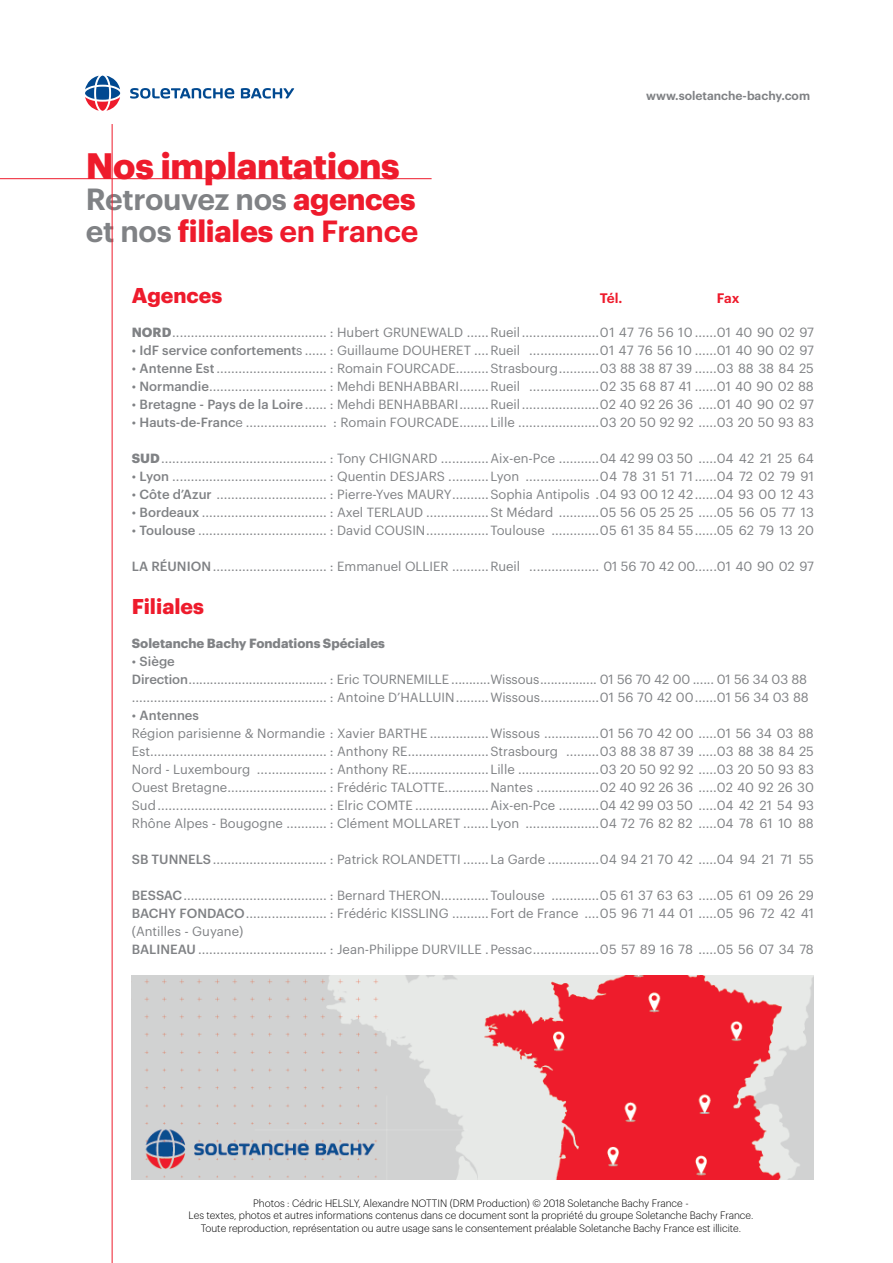
<style>
.page{position:relative;width:893px;height:1263px;background:#fff}
.page>*{position:absolute;margin:0;border:0;box-sizing:border-box;transform-origin:0 0}
.t1{font:700 36px "Graphik";letter-spacing:-.01em;color:#ee1b2c}
.t2{font:600 30px/31.5px "Graphik";letter-spacing:-.01em;color:#808285}
.t3{font:700 21px "Graphik";color:#ee1b2c}
.t4{font:600 13.5px "Graphik";letter-spacing:-.01em;color:#ee1b2c}
.t5{font:13.05px/18px "Graphik";color:#808285}
.t6{font:700 13.05px "Graphik";color:#808285}
.t7{font:600 12px "Graphik";color:#808285}
.t8{font:300 10.5px/12.6px "Graphik";color:#000;text-align:center;scale:.96 1}
.s1{font-weight:700;color:#ee1b2c}
.s2{color:#ee1b2c}
.s3{font-weight:700}
.s4{font-weight:500}
</style>
<div class="page">
<hr style="left:0;top:178px;width:432px;height:1px;background:#ee1b2c">
<svg style="left:130px;top:88px;width:104px;height:11px"></svg>
<svg style="left:241px;top:88px;width:53px;height:11px"></svg>
<svg style="left:85px;top:76px;width:35px;height:35px"></svg>
<hr style="left:112px;top:124px;width:1px;height:1139px;background:#ee1b2c">
<img style="left:132px;top:975px;width:682px;height:205px">
<h1 class="t1" style="left:86px;top:138px;width:316px">Nos implantations</h1>
<h2 class="t2" style="left:86px;top:181px;width:334px">Retrouvez nos <span class="s1">agences </span>et nos <span class="s1">filiales</span> <span class="s2">en France</span></h2>
<p class="t7" style="left:646px;top:86px;width:165px">www.soletanche-bachy.com</p>
<h3 class="t3" style="left:132px;top:279px;width:92px">Agences</h3>
<p class="t4" style="left:600px;top:287px;width:24px">Tél.</p>
<p class="t4" style="left:717px;top:287px;width:24px">Fax</p>
<p class="t5" style="left:132px;top:322px;width:684px"><span class="s3">NORD</span> .......................................... : Hubert GRUNEWALD ......Rueil .....................01 47 76 56 10 ......01 40 90 02 97</p>
<p class="t5" style="left:132px;top:340px;width:684px">• <span class="s4">IdF service confortement</span>s ...... : Guillaume DOUHERET ....Rueil ...................01 47 76 56 10 ......01 40 90 02 97</p>
<p class="t5" style="left:132px;top:358px;width:684px">• <span class="s4">Antenne Est</span> .............................. : Romain FOURCADE.........Strasbourg ...........03 88 38 87 39 ......03 88 38 84 25</p>
<p class="t5" style="left:132px;top:376px;width:684px">• <span class="s4">Normandie</span> ................................ : Mehdi BENHABBARI ........Rueil ...................02 35 68 87 41 ......01 40 90 02 88</p>
<p class="t5" style="left:132px;top:394px;width:684px">• <span class="s4">Bretagne - Pays de la Loire</span> ...... : Mehdi BENHABBARI ........Rueil .....................02 40 92 26 36 .....01 40 90 02 97</p>
<p class="t5" style="left:132px;top:412px;width:684px">• <span class="s4">Hauts-de-Franc</span>e ...................... : Romain FOURCADE ........Lille ......................03 20 50 92 92 .....03 20 50 93 83</p>
<p class="t5" style="left:132px;top:448px;width:684px"><span class="s3">SUD</span> ............................................. : Tony CHIGNARD .............Aix-en-Pce ...........04 42 99 03 50 .....04 42 21 25 64</p>
<p class="t5" style="left:132px;top:466px;width:684px">• <span class="s4">Lyon</span> .......................................... : Quentin DESJARS ...........Lyon ....................04 78 31 51 71 ......04 72 02 79 91</p>
<p class="t5" style="left:132px;top:484px;width:684px">• <span class="s4">Côte d’Azur</span> .............................. : Pierre-Yves MAURY ..........Sophia Antipolis .04 93 00 12 42 ......04 93 00 12 43</p>
<p class="t5" style="left:132px;top:502px;width:684px">• <span class="s4">Bordeaux</span> .................................. : Axel TERLAUD .................St Médard ...........05 56 05 25 25 .....05 56 05 77 13</p>
<p class="t5" style="left:132px;top:520px;width:684px">• <span class="s4">Toulouse</span> ................................... : David COUSIN .................Toulouse .............05 61 35 84 55 ......05 62 79 13 20</p>
<p class="t5" style="left:132px;top:556px;width:684px"><span class="s4">LA RÉUNION</span> ............................... : Emmanuel OLLIER ..........Rueil ................... 01 56 70 42 00. .....01 40 90 02 97</p>
<h3 class="t3" style="left:132px;top:590px;width:74px">Filiales</h3>
<p class="t6" style="left:132px;top:633px;width:255px">Soletanche Bachy Fondations Spéciales</p>
<p class="t5" style="left:132px;top:651px;width:678px">• <span class="s4">Siège<br>Direction</span> ....................................... : Eric TOURNEMILLE ...........Wissous ................ 01 56 70 42 00 ...... 01 56 34 03 88 ..................................................... : Antoine D’HALLUIN .........Wissous ................01 56 70 42 00 ......01 56 34 03 88</p>
<p class="t5" style="left:132px;top:705px;width:684px">• <span class="s4">Antennes<br></span>Région parisienne &amp; Normandie : Xavier BARTHE ................Wissous ...............01 56 70 42 00 .....01 56 34 03 88<br>Est ................................................ : Anthony RE ......................Strasbourg .........03 88 38 87 39 .....03 88 38 84 25<br>Nord - Luxembourg ................... : Anthony RE ......................Lille ......................03 20 50 92 92 .....03 20 50 93 83<br>Ouest Bretagne ........................... : Frédéric TALOTTE............Nantes .................02 40 92 26 36 .....02 40 92 26 30<br>Sud .............................................. : Elric COMTE ....................Aix-en-Pce ...........04 42 99 03 50 .....04 42 21 54 93<br>Rhône Alpes - Bougogne ........... : Clément MOLLARET .......Lyon ....................04 72 76 82 82 .....04 78 61 10 88</p>
<p class="t5" style="left:132px;top:849px;width:684px"><span class="s4">SB TUNNELS</span> ............................... : Patrick ROLANDETTI .......La Garde ..............04 94 21 70 42 .....04 94 21 71 55</p>
<p class="t5" style="left:132px;top:885px;width:684px"><span class="s4">BESSAC</span> ....................................... : Bernard THERON.............Toulouse .............05 61 37 63 63 .....05 61 09 26 29<br><span class="s4">BACHY FONDACO</span> ...................... : Frédéric KISSLING ..........Fort de France ....05 96 71 44 01 .....05 96 72 42 41 (Antilles - Guyane)<br><span class="s4">BALINEAU</span> ................................... : Jean-Philippe DURVILLE .Pessac ..................05 57 89 16 78 .....05 56 07 34 78</p>
<p class="t8" style="left:189px;top:1195px;width:590px">Photos : Cédric HELSLY, Alexandre NOTTIN (DRM Production) © 2018 Soletanche Bachy France -<br>Les textes, photos et autres informations contenus dans ce document sont la propriété du groupe Soletanche Bachy France.<br>Toute reproduction, représentation ou autre usage sans le consentement préalable Soletanche Bachy France est illicite.</p>
</div>
